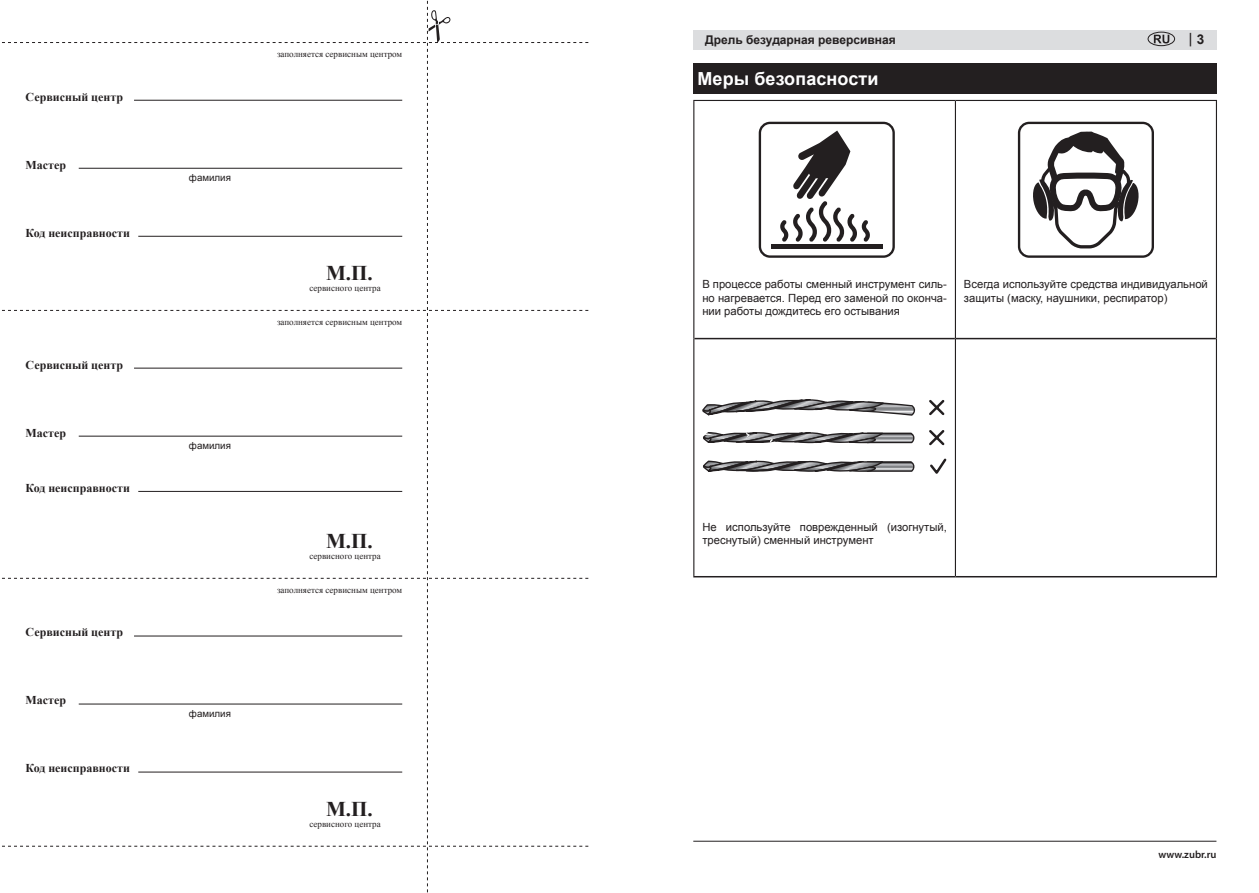
<style>
.page{position:relative;width:1259px;height:893px;background:#fff}
.page>*{position:absolute;margin:0;border:0;box-sizing:border-box;transform-origin:0 0}
.t1{font:700 21px "Times New Roman";color:#231f20}
.t2{font:700 18px "Arial";letter-spacing:.005em;color:#fff}
.t3{font:600 13.5px "Myriad Pro";color:#231f20}
.t4{font:700 12px "Times New Roman";color:#231f20}
.t5{font:700 12px "Arial";color:#231f20}
.t6{font:11.25px/13.5px "Arial";color:#231f20}
.t7{font:600 10.5px "Myriad Pro";color:#231f20}
.t8{font:9.75px "Arial";color:#231f20}
.t9{font:9px "Times New Roman";color:#231f20}
.s1{font-family:"Arial";font-weight:700}
</style>
<div class="page">
<svg style="left:2px;top:0;width:586px;height:893px"></svg>
<div style="left:693px;top:30px;width:523px;height:20px;background:#dcdddf"></div>
<hr style="left:693px;top:841px;width:523px;height:1px;background:#231f20">
<svg style="left:1153px;top:35px;width:16px;height:8px"></svg>
<div style="left:1147px;top:32px;width:28px;height:14px;border:1px solid #231f20;border-radius:50%"></div>
<div style="left:693px;top:64px;width:523px;height:30px;background:#231f20"></div>
<hr style="left:694px;top:338px;width:261px;height:1px;background:#231f20">
<hr style="left:956px;top:338px;width:259px;height:1px;background:#231f20">
<hr style="left:693px;top:576px;width:262px;height:1px;background:#231f20">
<hr style="left:955px;top:576px;width:262px;height:1px;background:#231f20">
<hr style="left:693px;top:100px;width:262px;height:1px;background:#231f20">
<hr style="left:693px;top:101px;width:1px;height:238px;background:#231f20">
<hr style="left:955px;top:100px;width:262px;height:1px;background:#231f20">
<hr style="left:955px;top:101px;width:1px;height:238px;background:#231f20">
<hr style="left:1215px;top:101px;width:2px;height:238px;background:#231f20">
<hr style="left:693px;top:339px;width:1px;height:237px;background:#231f20">
<hr style="left:955px;top:339px;width:1px;height:237px;background:#231f20">
<hr style="left:1215px;top:339px;width:2px;height:237px;background:#231f20">
<div style="left:758px;top:122px;width:137px;height:136px;border:2px solid #231f20;border-radius:10px"></div>
<div style="left:771px;top:244px;width:111px;height:5px;background:#231f20"></div>
<svg style="left:780px;top:131px;width:90px;height:111px"></svg>
<div style="left:1018px;top:122px;width:136px;height:136px;border:2px solid #231f20;border-radius:10px"></div>
<svg style="left:1033px;top:132px;width:106px;height:117px"></svg>
<svg style="left:702px;top:399px;width:214px;height:17px"></svg>
<svg style="left:703px;top:460px;width:212px;height:12px;background:#7e7c7e"></svg>
<svg style="left:703px;top:432px;width:212px;height:12px;background:#7f7e80"></svg>
<svg style="left:929px;top:400px;width:17px;height:74px"></svg>
<p class="t4" style="left:26px;top:88px;width:99px">Сервисный центр</p>
<p class="t4" style="left:26px;top:156px;width:42px">Мастер</p>
<p class="t4" style="left:26px;top:224px;width:106px">Код неисправности</p>
<p class="t4" style="left:26px;top:356px;width:99px">Сервисный центр</p>
<p class="t4" style="left:26px;top:424px;width:42px">Мастер</p>
<p class="t4" style="left:26px;top:479px;width:106px">Код неисправности</p>
<p class="t4" style="left:26px;top:624px;width:99px">Сервисный центр</p>
<p class="t4" style="left:26px;top:692px;width:42px">Мастер</p>
<p class="t4" style="left:26px;top:760px;width:106px">Код неисправности</p>
<p class="t8" style="left:189px;top:172px;width:44px">фамилия</p>
<p class="t8" style="left:189px;top:439px;width:44px">фамилия</p>
<p class="t8" style="left:189px;top:707px;width:44px">фамилия</p>
<p class="t9" style="left:277px;top:48px;width:127px">заполняется сервисным центром</p>
<h1 class="t1" style="left:326px;top:259px;width:48px">M.П.</h1>
<p class="t9" style="left:309px;top:282px;width:73px">сервисного центра</p>
<p class="t9" style="left:277px;top:316px;width:127px">заполняется сервисным центром</p>
<h1 class="t1" style="left:326px;top:526px;width:48px">M.П.</h1>
<p class="t9" style="left:309px;top:550px;width:73px">сервисного центра</p>
<p class="t9" style="left:277px;top:584px;width:127px">заполняется сервисным центром</p>
<h1 class="t1" style="left:326px;top:794px;width:48px">M.П.</h1>
<p class="t9" style="left:309px;top:818px;width:73px">сервисного центра</p>
<p class="t5" style="left:705px;top:32px;width:192px">Дрель безударная реверсивная</p>
<h2 class="t2" style="left:697px;top:67px;width:182px">Меры безопасности</h2>
<p class="t3" style="left:1189px;top:30px;width:17px">| <span class="s1">3</span></p>
<p class="t6" style="left:702px;top:278px;width:246px;text-align:justify">В процессе работы сменный инструмент силь&shy;но нагревается. Перед его заменой по оконча&shy;нии работы дождитесь его остывания</p>
<p class="t6" style="left:964px;top:278px;width:245px">Всегда используйте средства индивидуальной защиты (маску, наушники, респиратор)</p>
<p class="t6" style="left:702px;top:520px;width:246px">Не используйте поврежденный (изогнутый, треснутый) сменный инструмент</p>
<p class="t7" style="left:1158px;top:847px;width:60px">www.zubr.ru</p>
</div>
